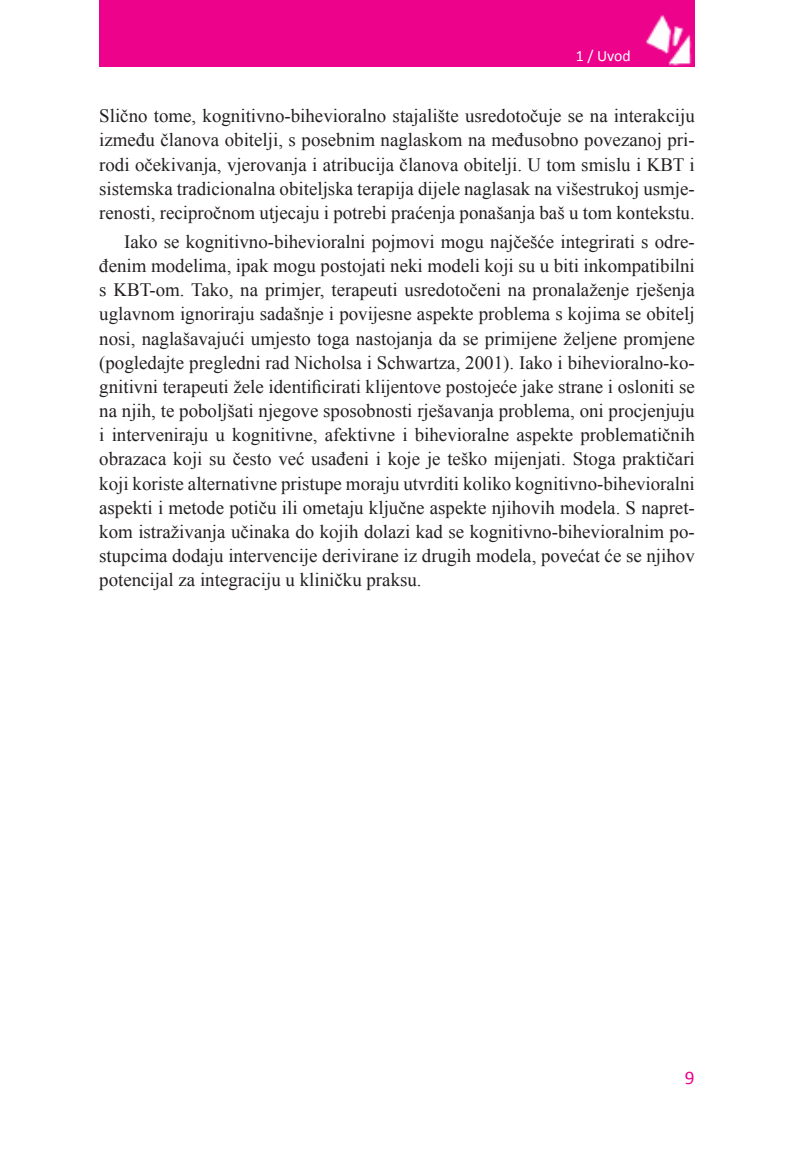
<style>
.page{position:relative;width:794px;height:1161px;background:#fff}
.page>*{position:absolute;margin:0;border:0;box-sizing:border-box;transform-origin:0 0}
.t1{font:19.25px "Calibri";color:#ed028c}
.bodi{font:18.9px/24.2px "Times New Roman";color:#231f20;text-align:justify}
.t2{font:15.75px "Calibri";color:#fff}
</style>
<div class="page">
<div style="left:99px;top:0;width:595px;height:67px;background:#ed028c"></div>
<img style="left:645px;top:15px;width:47px;height:51px">
<p class="t2" style="left:576px;top:46px;width:56px">1 / Uvod</p>
<p class="bodi" style="left:99px;top:104px;width:597px">Slično tome, kognitivno-bihevioralno stajalište usredotočuje se na interakciju između članova obitelji, s posebnim naglaskom na međusobno povezanoj pri&shy;rodi očekivanja, vjerovanja i atribucija članova obitelji. U tom smislu i KBT i sistemska tradicionalna obiteljska terapija dijele naglasak na višestrukoj usmje&shy;renosti, recipročnom utjecaju i potrebi praćenja ponašanja baš u tom kontekstu.</p>
<p class="bodi" style="left:99px;top:229px;width:597px;text-indent:25px">Iako se kognitivno-bihevioralni pojmovi mogu najčešće integrirati s odre&shy;đenim modelima, ipak mogu postojati neki modeli koji su u biti inkompatibilni s KBT-om. Tako, na primjer, terapeuti usredotočeni na pronalaženje rješenja uglavnom ignoriraju sadašnje i povijesne aspekte problema s kojima se obitelj nosi, naglašavajući umjesto toga nastojanja da se primijene željene promjene (pogledajte pregledni rad Nicholsa i Schwartza, 2001). Iako i bihevioralno-ko&shy;gnitivni terapeuti žele identificirati klijentove postojeće jake strane i osloniti se na njih, te poboljšati njegove sposobnosti rješavanja problema, oni procjenjuju i interveniraju u kognitivne, afektivne i bihevioralne aspekte problematičnih obrazaca koji su često već usađeni i koje je teško mijenjati. Stoga praktičari koji koriste alternativne pristupe moraju utvrditi koliko kognitivno-bihevioralni aspekti i metode potiču ili ometaju ključne aspekte njihovih modela. S napret&shy;kom istraživanja učinaka do kojih dolazi kad se kognitivno-bihevioralnim po&shy;stupcima dodaju intervencije derivirane iz drugih modela, povećat će se njihov potencijal za integraciju u kliničku praksu.</p>
<p class="t1" style="left:685px;top:1065px;width:11px">9</p>
</div>
